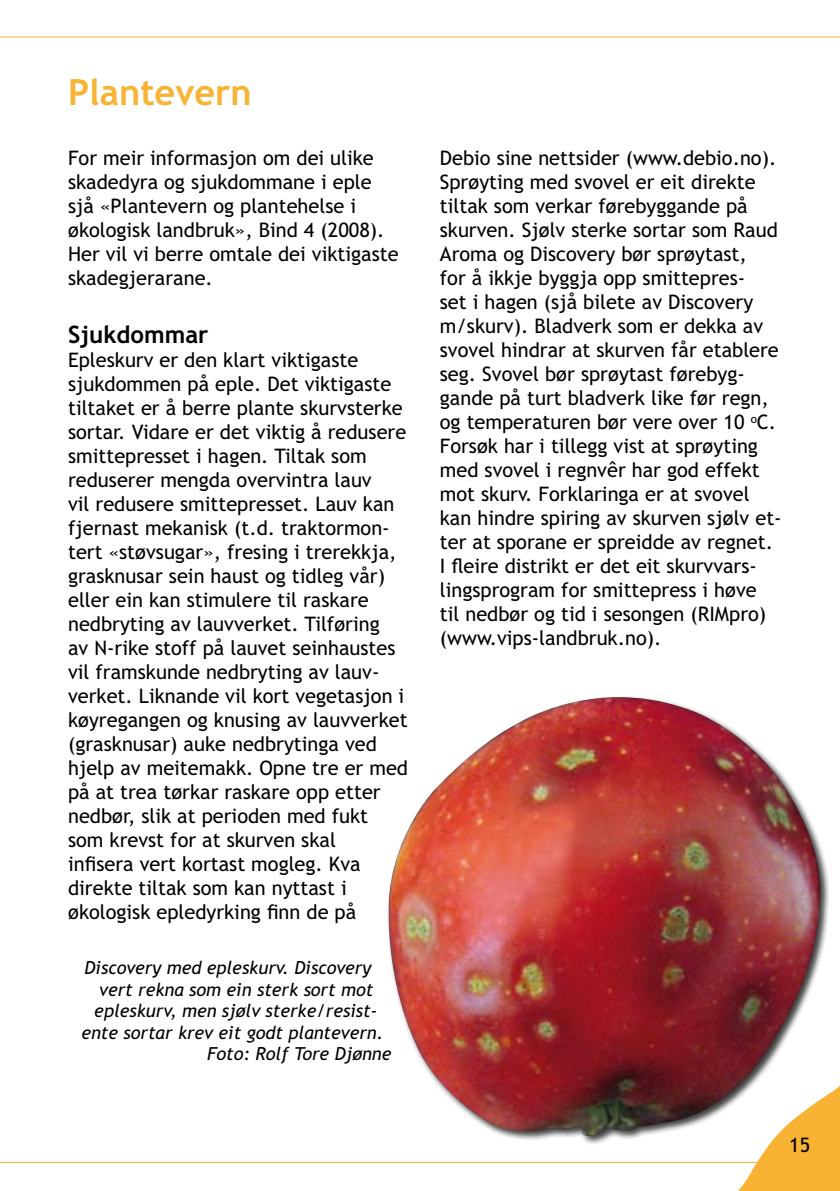
<style>
.page{position:relative;width:840px;height:1191px;background:#fff}
.page>*{position:absolute;margin:0;border:0;box-sizing:border-box;transform-origin:0 0}
.t1{font:700 36px "Trebuchet";color:#f8b334}
.t2{font:700 24px "Trebuchet";color:#000}
.t3{font:20px/24px "Trebuchet";color:#000}
.t4{font:italic 18px "Trebuchet";color:#000}
</style>
<div class="page">
<hr style="left:0;top:1162px;width:839px;height:1px;background:#f8b334">
<hr style="left:0;top:37px;width:839px;height:1px;background:#f8b334">
<svg style="left:709px;top:1087px;width:130px;height:104px"></svg>
<div style="left:386px;top:695px;width:444px;height:451px;background:#000;opacity:.75"></div>
<img style="left:386px;top:697px;width:441px;height:440px">
<h1 class="t1" style="left:68px;top:71px;width:185px">Plantevern</h1>
<p class="t3" style="left:68px;top:146px;width:332px">For meir informasjon om dei ulike skadedyra og sjukdommane i eple sjå «Plantevern og plantehelse i økologisk landbruk», Bind 4 (2008).<br>Her vil vi berre omtale dei viktigaste skadegjerarane.</p>
<p class="t2" style="left:68px;top:320px;width:142px">Sjukdommar</p>
<p class="t3" style="left:68px;top:347px;width:341px">Epleskurv er den klart viktigaste sjukdommen på eple. Det viktigaste tiltaket er å berre plante skurvsterke sortar. Vidare er det viktig å redusere smittepresset i hagen. Tiltak som reduserer mengda overvintra lauv<br>vil redusere smittepresset. Lauv kan fjernast mekanisk (t.d. traktormon&shy;tert «støvsugar», fresing i trerekkja, grasknusar sein haust og tidleg vår) eller ein kan stimulere til raskare nedbryting av lauvverket. Tilføring<br>av N-rike stoff på lauvet seinhaustes vil framskunde nedbryting av lauv&shy;verket. Liknande vil kort vegetasjon i køyregangen og knusing av lauvverket (grasknusar) auke nedbrytinga ved hjelp av meitemakk. Opne tre er med på at trea tørkar raskare opp etter nedbør, slik at perioden med fukt som krevst for at skurven skal<br>infisera vert kortast mogleg. Kva direkte tiltak som kan nyttast i økologisk epledyrking finn de på</p>
<p class="t4" style="left:84px;top:957px;width:288px">Discovery med epleskurv. Discovery</p>
<p class="t4" style="left:99px;top:978px;width:275px">vert rekna som ein sterk sort mot</p>
<p class="t4" style="left:94px;top:1000px;width:284px">epleskurv, men sjølv sterke/resist-</p>
<p class="t4" style="left:81px;top:1022px;width:303px">ente sortar krev eit godt plantevern.</p>
<p class="t4" style="left:207px;top:1043px;width:186px">Foto: Rolf Tore Djønne</p>
<p class="t3" style="left:439px;top:146px;width:343px">Debio sine nettsider (www.debio.no).<br>Sprøyting med svovel er eit direkte tiltak som verkar førebyggande på skurven. Sjølv sterke sortar som Raud Aroma og Discovery bør sprøytast,<br>for å ikkje byggja opp smittepres-<br>set i hagen (sjå bilete av Discovery m/skurv). Bladverk som er dekka av svovel hindrar at skurven får etablere seg. Svovel bør sprøytast førebyg&shy;gande på turt bladverk like før regn, og temperaturen bør vere over 10 <sup>o</sup>C.<br>Forsøk har i tillegg vist at sprøyting med svovel i regnvêr har god effekt mot skurv. Forklaringa er at svovel kan hindre spiring av skurven sjølv et&shy;ter at sporane er spreidde av regnet.<br>I fleire distrikt er det eit skurvvars&shy;lingsprogram for smittepress i høve<br>til nedbør og tid i sesongen (RIMpro) (www.vips-landbruk.no).</p>
<p class="t3" style="left:788px;top:1132px;width:22px">15</p>
</div>
